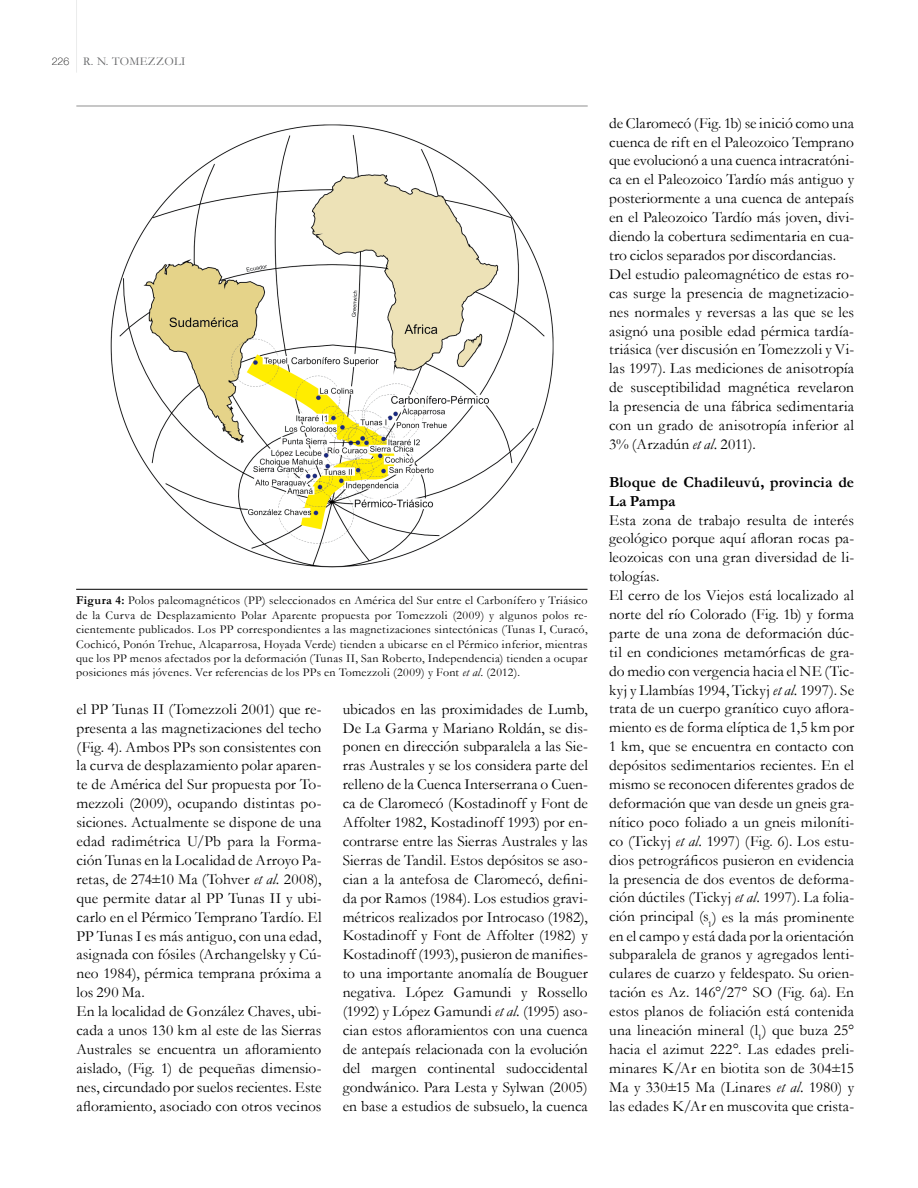
<style>
.page{position:relative;width:918px;height:1188px;background:#fff}
.page>*{position:absolute;margin:0;border:0;box-sizing:border-box;transform-origin:0 0}
.t1{font:15.45px/18.9px "Garamond";letter-spacing:.005em;color:#000}
.t2{font:700 15.45px/18.9px "Garamond";letter-spacing:.005em;color:#000}
.t3{font:12px/14.4px "Garamond";letter-spacing:.02em;color:#000;text-align:justify}
.t4{font:12px "Garamond";letter-spacing:.025em;color:#646567}
.s1{font-family:"Helvetica Neue";font-weight:100;font-size:10.5px;color:#000}
.s2{font-weight:700}
.s3{font-style:italic}
.s4{font-family:"Times New Roman"}
</style>
<div class="page">
<hr style="left:76px;top:0;width:1px;height:73px;background:#bbbdbe">
<img style="left:110px;top:124px;width:444px;height:444px">
<hr style="left:76px;top:105px;width:512px;height:2px;background:#000">
<hr style="left:76px;top:589px;width:512px;height:1px;background:#000">
<p class="t4" style="left:52px;top:53px;width:135px"><span class="s1">226</span> R. N. TOMEZZOLI</p>
<p class="t3" style="left:76px;top:593px;width:513px"><span class="s2">Figura 4:</span> Polos paleomagnéticos (PP) seleccionados en América del Sur entre el Carbonífero y Triásico de la Curva de Desplazamiento Polar Aparente propuesta por Tomezzoli (2009) y algunos polos re&shy;cientemente publicados. Los PP correspondientes a las magnetizaciones sintectónicas (Tunas I, Curacó, Cochicó, Ponón Trehue, Alcaparrosa, Hoyada Verde) tienden a ubicarse en el Pérmico inferior, mientras que los PP menos afectados por la deformación (Tunas II, San Roberto, Independencia) tienden a ocupar posiciones más jóvenes. Ver referencias de los PPs en Tomezzoli (2009) y Font <span class="s3">et al.</span> (2012).</p>
<p class="t1" style="left:77px;top:699px;width:247px">el PP Tunas II (Tomezzoli 2001) que re&shy;presenta a las magnetizaciones del techo (Fig. 4). Ambos PPs son consistentes con la curva de desplazamiento polar aparen&shy;te de América del Sur propuesta por To&shy;mezzoli (2009), ocupando distintas po&shy;siciones. Actualmente se dispone de una edad radimétrica U/Pb para la Forma&shy;ción Tunas en la Localidad de Arroyo Pa&shy;retas, de 274<span class="s4">±</span>10 Ma (Tohver <span class="s3">et al.</span> 2008), que permite datar al PP Tunas II y ubi&shy;carlo en el Pérmico Temprano Tardío. El PP Tunas I es más antiguo, con una edad, asignada con fósiles (Archangelsky y Cú&shy;neo 1984), pérmica temprana próxima a los 290 Ma.<br>En la localidad de González Chaves, ubi&shy;cada a unos 130 km al este de las Sierras Australes se encuentra un afloramiento aislado, (Fig. 1) de pequeñas dimensio&shy;nes, circundado por suelos recientes. Este afloramiento, asociado con otros vecinos</p>
<p class="t1" style="left:343px;top:699px;width:247px;text-align:justify">ubicados en las proximidades de Lumb, De La Garma y Mariano Roldán, se dis&shy;ponen en dirección subparalela a las Sie&shy;rras Australes y se los considera parte del relleno de la Cuenca Interserrana o Cuen&shy;ca de Claromecó (Kostadinoff y Font de Affolter 1982, Kostadinoff 1993) por en&shy;contrarse entre las Sierras Australes y las Sierras de Tandil. Estos depósitos se aso&shy;cian a la antefosa de Claromecó, defini&shy;da por Ramos (1984). Los estudios gravi&shy;métricos realizados por Introcaso (1982), Kostadinoff y Font de Affolter (1982) y Kostadinoff (1993), pusieron de manifies&shy;to una importante anomalía de Bouguer negativa. López Gamundi y Rossello (1992) y López Gamundi <span class="s3">et al.</span> (1995) aso&shy;cian estos afloramientos con una cuenca de antepaís relacionada con la evolución del margen continental sudoccidental gondwánico. Para Lesta y Sylwan (2005) en base a estudios de subsuelo, la cuenca</p>
<p class="t1" style="left:609px;top:113px;width:247px">de Claromecó (Fig. 1b) se inició como una cuenca de rift en el Paleozoico Temprano que evolucionó a una cuenca intracratóni&shy;ca en el Paleozoico Tardío más antiguo y posteriormente a una cuenca de antepaís en el Paleozoico Tardío más joven, divi&shy;diendo la cobertura sedimentaria en cua&shy;tro ciclos separados por discordancias.<br>Del estudio paleomagnético de estas ro&shy;cas surge la presencia de magnetizacio&shy;nes normales y reversas a las que se les asignó una posible edad pérmica tardía&shy;triásica (ver discusión en Tomezzoli y Vi&shy;las 1997). Las mediciones de anisotropía de susceptibilidad magnética revelaron la presencia de una fábrica sedimentaria con un grado de anisotropía inferior al 3% (Arzadún <span class="s3">et al.</span> 2011).</p>
<p class="t2" style="left:609px;top:472px;width:247px">Bloque de Chadileuvú, provincia de<br>La Pampa</p>
<p class="t1" style="left:609px;top:510px;width:247px">Esta zona de trabajo resulta de interés geológico porque aquí afloran rocas pa&shy;leozoicas con una gran diversidad de li&shy;tologías.<br>El cerro de los Viejos está localizado al norte del río Colorado (Fig. 1b) y forma parte de una zona de deformación dúc&shy;til en condiciones metamórficas de gra&shy;do medio con vergencia hacia el NE (Tic&shy;kyj y Llambías 1994, Tickyj <span class="s3">et al.</span> 1997). Se trata de un cuerpo granítico cuyo aflora&shy;miento es de forma elíptica de 1,5 km por 1 km, que se encuentra en contacto con depósitos sedimentarios recientes. En el mismo se reconocen diferentes grados de deformación que van desde un gneis gra&shy;nítico poco foliado a un gneis miloníti&shy;co (Tickyj <span class="s3">et al.</span> 1997) (Fig. 6). Los estu&shy;dios petrográficos pusieron en evidencia la presencia de dos eventos de deforma&shy;ción dúctiles (Tickyj <span class="s3">et al.</span> 1997). La folia&shy;ción principal (s<sub>1</sub>) es la más prominente en el campo y está dada por la orientación subparalela de granos y agregados lenti&shy;culares de cuarzo y feldespato. Su orien&shy;tación es Az. 146°/27° SO (Fig. 6a). En estos planos de foliación está contenida una lineación mineral (l<sub>1</sub>) que buza 25° hacia el azimut 222°. Las edades preli&shy;minares K/Ar en biotita son de 304<span class="s4">±</span>15<br>Ma y 330<span class="s4">±</span>15 Ma (Linares <span class="s3">et al.</span> 1980) y las edades K/Ar en muscovita que crista-</p>
</div>
